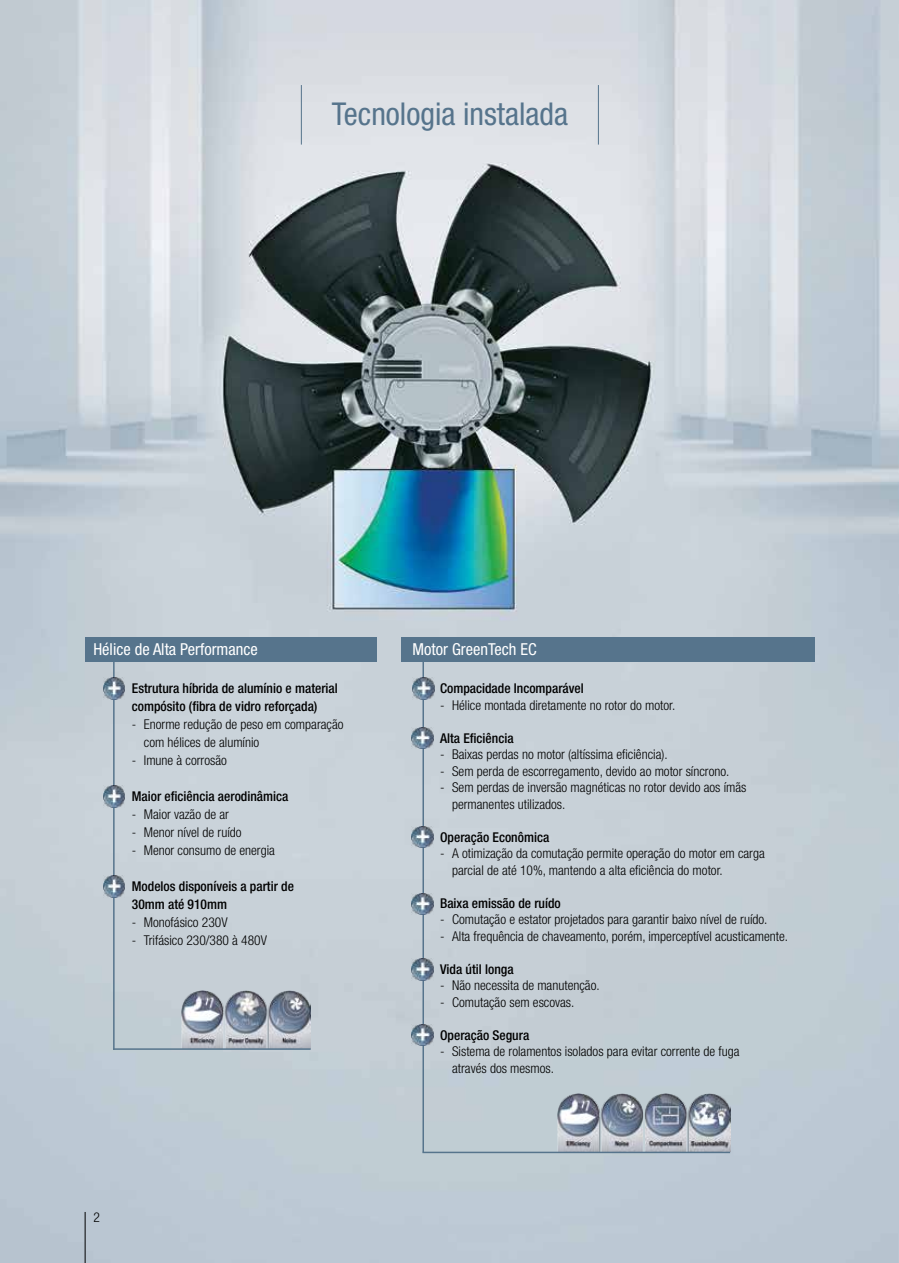
<style>
.page{position:relative;width:899px;height:1263px;background:#fff}
.page>*{position:absolute;margin:0;border:0;box-sizing:border-box;transform-origin:0 0}
.t1{font:condensed 31.5px "Helvetica Neue LT Pro";color:#56748c}
.t2{font:condensed 16.5px "Helvetica Neue LT Pro";color:#fff}
.t3{font:300 condensed 13.5px/16.5px "Helvetica Neue LT Pro";color:#000}
.t4{font:500 condensed 13.5px/18px "Helvetica Neue LT Pro";color:#000}
</style>
<div class="page">
<img style="left:0;top:0;width:898px;height:1263px">
<hr style="left:113px;top:661px;width:1px;height:389px;background:#56748c">
<hr style="left:301px;top:85px;width:1px;height:60px;background:#56748c">
<hr style="left:597px;top:85px;width:1px;height:60px;background:#56748c">
<div style="left:85px;top:637px;width:292px;height:25px;background:#56748c"></div>
<hr style="left:422px;top:661px;width:2px;height:491px;background:#56748c">
<div style="left:401px;top:637px;width:413px;height:25px;background:#56748c"></div>
<img style="left:181px;top:990px;width:129px;height:58px">
<img style="left:557px;top:1094px;width:172px;height:57px">
<hr style="left:113px;top:1048px;width:197px;height:2px;background:#56748c">
<img style="left:103px;top:678px;width:22px;height:21px">
<img style="left:103px;top:786px;width:22px;height:21px">
<img style="left:103px;top:875px;width:22px;height:22px">
<img style="left:412px;top:678px;width:22px;height:21px">
<img style="left:411px;top:727px;width:22px;height:22px">
<img style="left:411px;top:826px;width:22px;height:22px">
<img style="left:411px;top:893px;width:22px;height:22px">
<img style="left:411px;top:959px;width:22px;height:21px">
<img style="left:411px;top:1024px;width:22px;height:22px">
<hr style="left:85px;top:1212px;width:1px;height:51px;background:#000">
<hr style="left:422px;top:1152px;width:307px;height:1px;background:#56748c">
<h1 class="t1" style="left:331px;top:95px;width:238px">Tecnologia instalada</h1>
<p class="t2" style="left:93px;top:639px;width:166px">Hélice de Alta Performance</p>
<p class="t4" style="left:132px;top:679px;width:207px">Estrutura híbrida de alumínio e material compósito (fibra de vidro reforçada)</p>
<p class="t3" style="left:144px;top:715px;width:201px;line-height:18px;text-indent:-12px">- Enorme redução de peso em comparação com hélices de alumínio</p>
<p class="t3" style="left:132px;top:752px;width:96px">- Imune à corrosão</p>
<p class="t4" style="left:132px;top:787px;width:158px">Maior eficiência aerodinâmica</p>
<p class="t3" style="left:132px;top:806px;width:98px">- Maior vazão de ar</p>
<p class="t3" style="left:132px;top:824px;width:111px">- Menor nível de ruído</p>
<p class="t3" style="left:132px;top:842px;width:145px">- Menor consumo de energia</p>
<p class="t4" style="left:132px;top:877px;width:163px">Modelos disponíveis a partir de<br>30mm até 910mm</p>
<p class="t3" style="left:132px;top:914px;width:97px">- Monofásico 230V</p>
<p class="t3" style="left:132px;top:932px;width:136px">- Trifásico 230/380 à 480V</p>
<p class="t3" style="left:94px;top:1208px;width:8px">2</p>
<p class="t2" style="left:412px;top:639px;width:125px">Motor GreenTech EC</p>
<p class="t4" style="left:440px;top:679px;width:145px">Compacidade Incomparável</p>
<p class="t3" style="left:440px;top:696px;width:236px">- Hélice montada diretamente no rotor do motor.</p>
<p class="t4" style="left:440px;top:729px;width:75px">Alta Eficiência</p>
<p class="t3" style="left:440px;top:746px;width:229px">- Baixas perdas no motor (altíssima eficiência).</p>
<p class="t3" style="left:440px;top:762px;width:291px">- Sem perda de escorregamento, devido ao motor síncrono.</p>
<p class="t3" style="left:452px;top:779px;width:296px;text-indent:-12px">- Sem perdas de inversão magnéticas no rotor devido aos ímãs permanentes utilizados.</p>
<p class="t4" style="left:440px;top:828px;width:111px">Operação Econômica</p>
<p class="t3" style="left:452px;top:845px;width:314px;text-indent:-12px">- A otimização da comutação permite operação do motor em carga parcial de até 10%, mantendo a alta eficiência do motor.</p>
<p class="t4" style="left:440px;top:894px;width:122px">Baixa emissão de ruído</p>
<p class="t3" style="left:440px;top:911px;width:329px">- Comutação e estator projetados para garantir baixo nível de ruído.</p>
<p class="t3" style="left:440px;top:927px;width:349px">- Alta frequência de chaveamento, porém, imperceptível acusticamente.</p>
<p class="t4" style="left:440px;top:960px;width:75px">Vida útil longa</p>
<p class="t3" style="left:440px;top:977px;width:161px">- Não necessita de manutenção.</p>
<p class="t3" style="left:440px;top:993px;width:136px">- Comutação sem escovas.</p>
<p class="t4" style="left:440px;top:1026px;width:91px">Operação Segura</p>
<p class="t3" style="left:452px;top:1043px;width:289px;text-indent:-12px">- Sistema de rolamentos isolados para evitar corrente de fuga através dos mesmos.</p>
</div>
